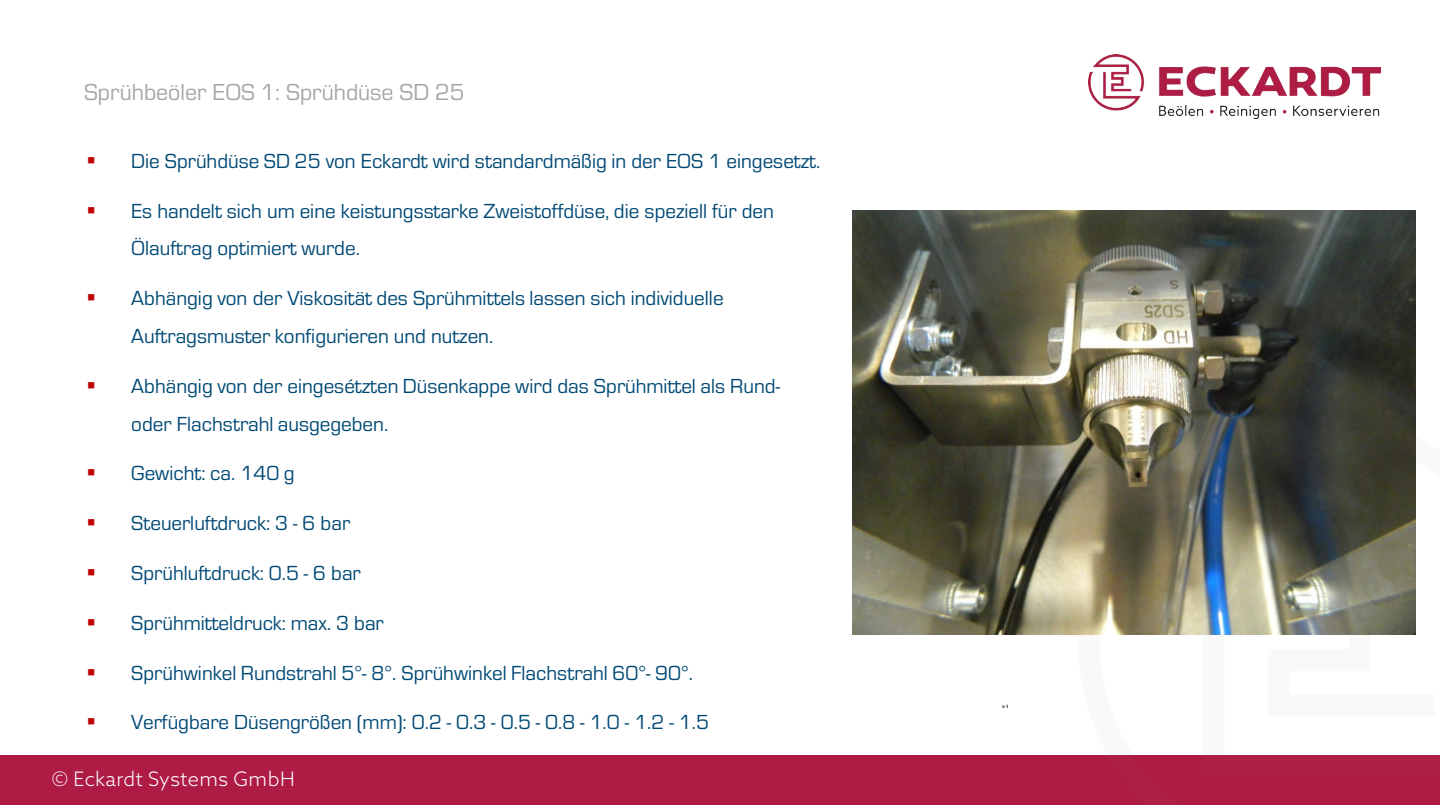
<style>
.page{position:relative;width:1440px;height:806px;background:#fff}
.page>*{position:absolute;margin:0;border:0;box-sizing:border-box;transform-origin:0 0}
.t1{font:24px "Eurostile";color:#a6a6a6}
.t2{font:21.2px/37.6px "Eurostile";color:#004975}
.t3{font:300 20px "Azo Sans";letter-spacing:.015em;color:#fff}
.s1{color:#c00000}
</style>
<div class="page">
<div style="left:0;top:756px;width:1440px;height:49px;background:#ae1b44"></div>
<img style="left:1088px;top:54px;width:292px;height:65px">
<img style="left:1079px;top:634px;width:361px;height:122px">
<img style="left:852px;top:211px;width:564px;height:423px">
<p class="t1" style="left:84px;top:76px;width:382px">Sprühbeöler EOS 1: Sprühdüse SD 25</p>
<p class="t2" style="left:86px;top:141px;width:736px"><span class="s1">▪</span> Die Sprühdüse SD 25 von Eckardt wird standardmäßig in der EOS 1 eingesetzt.</p>
<p class="t2" style="left:131px;top:191px;width:644px;text-indent:-45px"><span class="s1">▪</span> Es handelt sich um eine keistungsstarke Zweistoffdüse, die speziell für den<br>Ölauftrag optimiert wurde.</p>
<p class="t2" style="left:131px;top:278px;width:594px;text-indent:-45px"><span class="s1">▪</span> Abhängig von der Viskosität des Sprühmittels lassen sich individuelle<br>Auftragsmuster konfigurieren und nutzen.</p>
<p class="t2" style="left:131px;top:366px;width:650px;text-indent:-45px"><span class="s1">▪</span> Abhängig von der eingesétzten Düsenkappe wird das Sprühmittel als Rund&shy;oder Flachstrahl ausgegeben.</p>
<p class="t2" style="left:86px;top:454px;width:210px"><span class="s1">▪</span> Gewicht: ca. 140 g</p>
<p class="t2" style="left:86px;top:503px;width:265px"><span class="s1">▪</span> Steuerluftdruck: 3 - 6 bar</p>
<p class="t2" style="left:86px;top:553px;width:276px"><span class="s1">▪</span> Sprühluftdruck: 0.5 - 6 bar</p>
<p class="t2" style="left:86px;top:603px;width:299px"><span class="s1">▪</span> Sprühmitteldruck: max. 3 bar</p>
<p class="t2" style="left:86px;top:653px;width:608px"><span class="s1">▪</span> Sprühwinkel Rundstrahl 5°- 8°. Sprühwinkel Flachstrahl 60°- 90°.</p>
<p class="t2" style="left:86px;top:702px;width:624px"><span class="s1">▪</span> Verfügbare Düsengrößen (mm): 0.2 - 0.3 - 0.5 - 0.8 - 1.0 - 1.2 - 1.5</p>
<p class="t3" style="left:52px;top:766px;width:244px">© Eckardt Systems GmbH</p>
</div>
